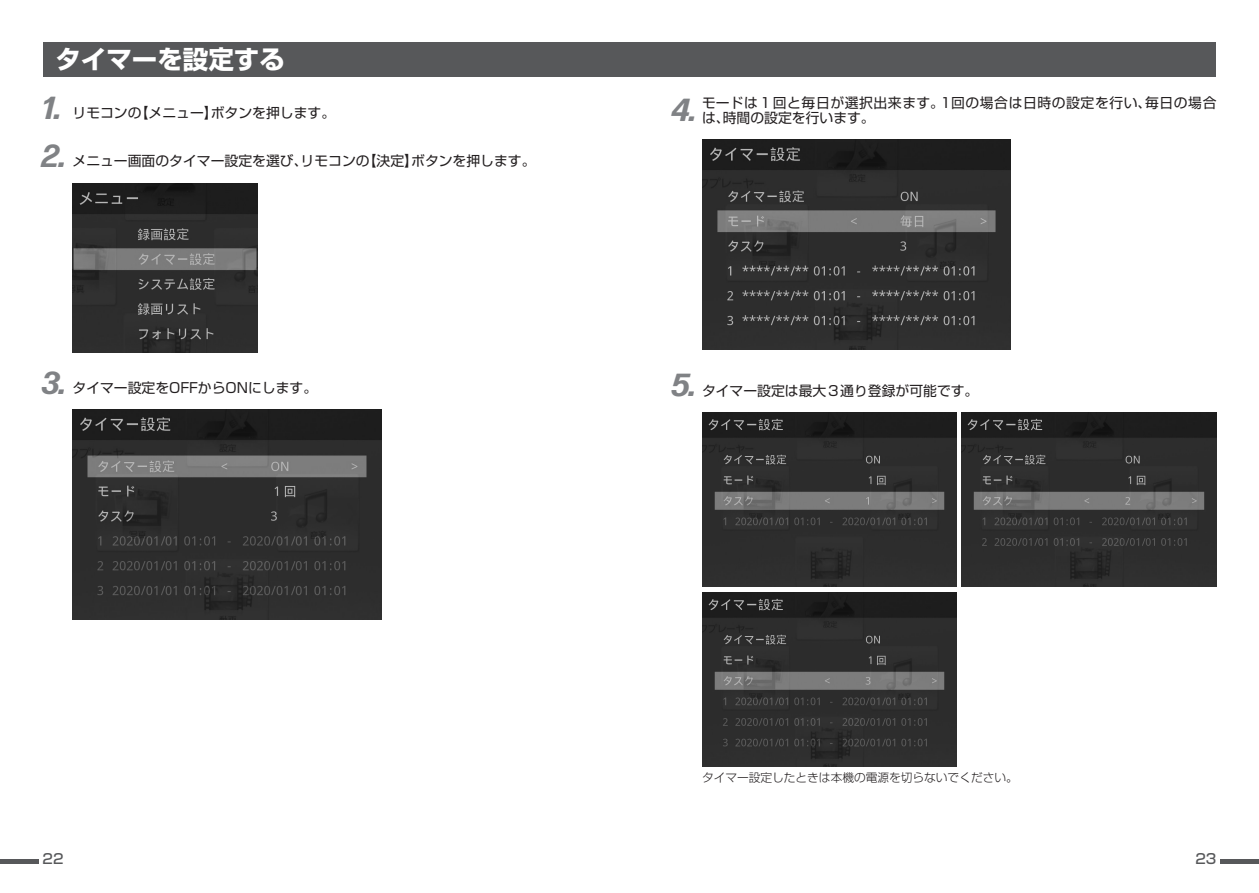
<style>
.page{position:relative;width:1259px;height:893px;background:#fff}
.page>*{position:absolute;margin:0;border:0;box-sizing:border-box;transform-origin:0 0}
.t1{font:italic 700 31.95px/48.4px "Forma DJR Deck";color:#808285}
.t2{font:700 25.5px "Shin Go Pro";color:#fff}
.t3{font:13.8px "Shin Go Pro";color:#231f20}
.t4{font:13.8px/14.9px "Shin Go Pro";letter-spacing:.04em;color:#231f20}
.t5{font:500 13.8px "Shin Go Pro";color:#57585a}
.t6{font:300 11.7px "Shin Go Pro";color:#231f20}
</style>
<div class="page">
<hr style="left:0;top:860px;width:38px;height:4px;background:#57585a">
<hr style="left:1220px;top:860px;width:39px;height:4px;background:#57585a">
<div style="left:43px;top:43px;width:586px;height:34px;background:#57585a"></div>
<div style="left:629px;top:43px;width:587px;height:34px;background:#57585a"></div>
<img style="left:72px;top:183px;width:186px;height:170px">
<img style="left:72px;top:410px;width:309px;height:210px">
<img style="left:702px;top:140px;width:308px;height:210px">
<img style="left:702px;top:413px;width:254px;height:173px">
<img style="left:961px;top:413px;width:255px;height:173px">
<img style="left:702px;top:593px;width:254px;height:173px">
<h2 class="t2" style="left:55px;top:39px;width:231px">タイマーを設定する</h2>
<h1 class="t1" style="left:43px;top:83px;width:25px">1.<br>2.</h1>
<p class="t3" style="left:72px;top:101px;width:264px">リモコンの【メニュー】ボタンを押します。</p>
<p class="t3" style="left:72px;top:150px;width:464px">メニュー画面のタイマー設定を選び、リモコンの【決定】ボタンを押します。</p>
<h1 class="t1" style="left:43px;top:358px;width:25px">3.</h1>
<p class="t3" style="left:72px;top:377px;width:246px">タイマー設定をOFFからONにします。</p>
<h1 class="t1" style="left:672px;top:85px;width:26px">4.</h1>
<p class="t4" style="left:702px;top:94px;width:516px">モードは１回と毎日が選択出来ます。1回の場合は日時の設定を行い、毎日の場合は、時間の設定を行います。</p>
<h1 class="t1" style="left:672px;top:360px;width:26px">5.</h1>
<p class="t3" style="left:702px;top:379px;width:278px">タイマー設定は最大３通り登録が可能です。</p>
<p class="t6" style="left:702px;top:768px;width:317px">タイマー設定したときは本機の電源を切らないでください。</p>
<p class="t5" style="left:43px;top:848px;width:22px">22</p>
<p class="t5" style="left:1195px;top:848px;width:22px">23</p>
</div>
